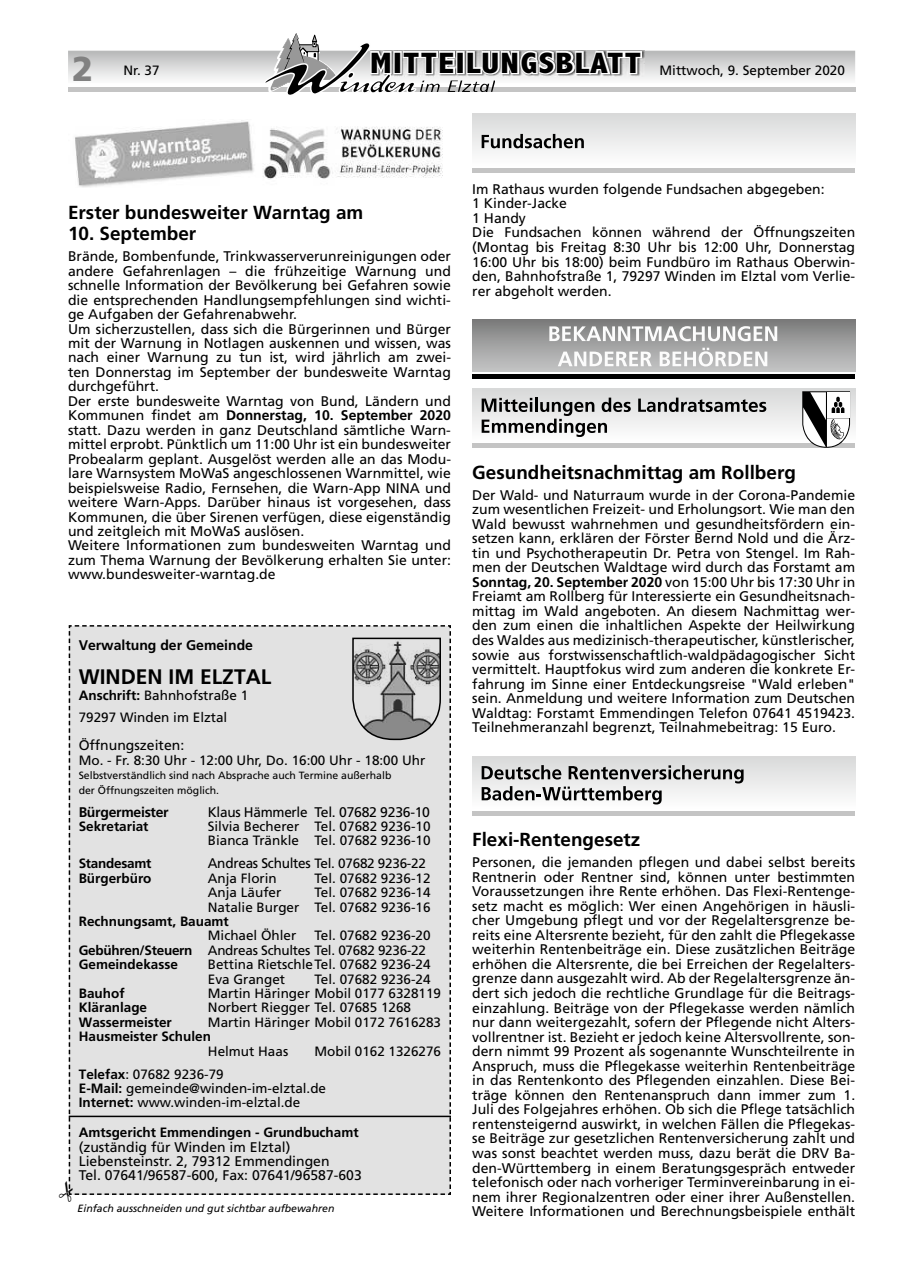
<style>
.page{position:relative;width:902px;height:1280px;background:#fff}
.page>*{position:absolute;margin:0;border:0;box-sizing:border-box;transform-origin:0 0}
.t1{font:900 34.5px "Frutiger";color:#818181}
.t2{font:700 21px "Frutiger";color:#000}
.t3{font:700 18.9px "Frutiger";color:#000}
.t4{font:13.95px/14.5px "Frutiger";color:#000}
.t5{font:13.95px "Frutiger";letter-spacing:-.02em;color:#000}
.t6{font:700 13.95px "Frutiger";color:#000}
.t7{font:700 13.95px "Frutiger";letter-spacing:-.02em;color:#000}
.t8{font:13.5px/14.4px "Frutiger";color:#000}
.t9{font:700 13.5px "Frutiger";color:#000}
.t10{font:13.5px/14.4px "Frutiger";letter-spacing:-.02em;color:#000}
.t11{font:700 13.5px "Frutiger";letter-spacing:-.02em;color:#000}
.t12{font:10.5px/14.4px "Frutiger";color:#000}
.t13{font:italic 10.5px "Frutiger";color:#000}
.s1{font-family:"Abadi";font-weight:800;font-stretch:condensed;font-size:29.7px}
.s2{font-weight:700}
.s3{font-size:13.95px}
</style>
<div class="page">
<svg style="left:68px;top:33px;width:787px;height:62px"></svg>
<div style="left:472px;top:113px;width:383px;height:52px;background:linear-gradient(to bottom,#d8d9d9,#fdfdfd)"></div>
<hr style="left:472px;top:168px;width:383px;height:4px;background:#c4c4c4">
<svg style="left:481px;top:134px;width:102px;height:14px"></svg>
<div style="left:472px;top:320px;width:383px;height:52px;background:linear-gradient(to bottom,#7c7d7d,#c6c6c7)"></div>
<div style="left:472px;top:374px;width:383px;height:5px;background:#000"></div>
<svg style="left:549px;top:326px;width:228px;height:15px"></svg>
<svg style="left:557px;top:351px;width:94px;height:15px"></svg>
<svg style="left:659px;top:348px;width:108px;height:18px"></svg>
<div style="left:472px;top:389px;width:383px;height:52px;background:linear-gradient(to bottom,#d6d7d7,#fdfdfd)"></div>
<hr style="left:472px;top:444px;width:383px;height:4px;background:#c4c4c4">
<svg style="left:802px;top:391px;width:48px;height:57px"></svg>
<svg style="left:638px;top:398px;width:128px;height:14px;background:#8b8b8b"></svg>
<svg style="left:481px;top:398px;width:149px;height:39px"></svg>
<div style="left:472px;top:756px;width:383px;height:52px;background:linear-gradient(to bottom,#d8d9d9,#fdfdfd)"></div>
<hr style="left:472px;top:811px;width:383px;height:4px;background:#c4c4c4">
<svg style="left:481px;top:765px;width:262px;height:39px"></svg>
<img style="left:75px;top:120px;width:368px;height:67px">
<div style="left:68px;top:625px;width:383px;height:570px;background:#e2e2e2"></div>
<h1 class="t1" style="left:72px;top:48px;width:23px">2</h1>
<p class="t8" style="left:123px;top:63px;width:38px">Nr. 37</p>
<p class="t8" style="left:370px;top:63px;width:476px"><span class="s1">MITTEILUNGSBLATT</span> Mittwoch, 9. September 2020</p>
<h3 class="t3" style="left:68px;top:202px;width:297px">Erster bundesweiter Warntag am</h3>
<h3 class="t3" style="left:68px;top:223px;width:130px">10. September</h3>
<p class="t4" style="left:68px;top:249px;width:384px">Brände, Bombenfunde, Trinkwasserverunreinigungen oder andere Gefahrenlagen – die frühzeitige Warnung und schnelle Information der Bevölkerung bei Gefahren sowie die entsprechenden Handlungsempfehlungen sind wichti&shy;ge Aufgaben der Gefahrenabwehr.<br>Um sicherzustellen, dass sich die Bürgerinnen und Bürger mit der Warnung in Notlagen auskennen und wissen, was nach einer Warnung zu tun ist, wird jährlich am zwei&shy;ten Donnerstag im September der bundesweite Warntag durchgeführt.<br>Der erste bundesweite Warntag von Bund, Ländern und Kommunen findet am <span class="s2">Donnerstag, 10. September 2020 </span>statt. Dazu werden in ganz Deutschland sämtliche Warn&shy;mittel erprobt. Pünktlich um 11:00 Uhr ist ein bundesweiter Probealarm geplant. Ausgelöst werden alle an das Modu&shy;lare Warnsystem MoWaS angeschlossenen Warnmittel, wie beispielsweise Radio, Fernsehen, die Warn-App NINA und weitere Warn-Apps. Darüber hinaus ist vorgesehen, dass Kommunen, die über Sirenen verfügen, diese eigenständig und zeitgleich mit MoWaS auslösen.<br>Weitere Informationen zum bundesweiten Warntag und zum Thema Warnung der Bevölkerung erhalten Sie unter: www.bundesweiter-warntag.de</p>
<p class="t6" style="left:79px;top:636px;width:176px">Verwaltung der Gemeinde</p>
<h2 class="t2" style="left:79px;top:664px;width:194px">WINDEN IM ELZTAL</h2>
<p class="t8" style="left:79px;top:684px;width:171px;line-height:21.6px"><span class="s2">Anschrift:</span> Bahnhofstraße 1<br>79297 Winden im Elztal</p>
<p class="t4" style="left:79px;top:738px;width:107px">Öffnungszeiten:</p>
<p class="t8" style="left:79px;top:753px;width:348px">Mo. - Fr. 8:30 Uhr - 12:00 Uhr, Do. 16:00 Uhr - 18:00 Uhr</p>
<p class="t12" style="left:79px;top:768px;width:314px">Selbstverständlich sind nach Absprache auch Termine außerhalb der Öffnungszeiten möglich.</p>
<p class="t7" style="left:79px;top:803px;width:91px">Bürgermeister</p>
<p class="t5" style="left:208px;top:803px;width:224px">Klaus Hämmerle Tel. 07682 9236-10</p>
<p class="t9" style="left:79px;top:818px;width:71px">Sekretariat</p>
<p class="t8" style="left:208px;top:819px;width:224px">Silvia Becherer Tel. 07682 9236-10<br>Bianca Tränkle Tel. 07682 9236-10</p>
<p class="t11" style="left:79px;top:856px;width:74px">Standesamt</p>
<p class="t10" style="left:208px;top:856px;width:219px"><span class="s3">Andreas Schultes</span> Tel. 07682 9236-22</p>
<p class="t9" style="left:79px;top:870px;width:74px">Bürgerbüro</p>
<p class="t8" style="left:208px;top:871px;width:71px">Anja Florin</p>
<p class="t8" style="left:314px;top:871px;width:118px">Tel. 07682 9236-12</p>
<p class="t8" style="left:208px;top:885px;width:75px">Anja Läufer</p>
<p class="t8" style="left:208px;top:885px;width:224px;text-align:right">Tel. 07682 9236-14<br>Natalie Burger Tel. 07682 9236-16</p>
<p class="t9" style="left:79px;top:913px;width:152px">Rechnungsamt, Bauamt</p>
<p class="t8" style="left:208px;top:928px;width:90px">Michael Öhler</p>
<p class="t10" style="left:79px;top:928px;width:353px;text-indent:235px">Tel. 07682 9236-20<br><span class="s2">Gebühren/Steuern</span> Andreas Schultes Tel. 07682 9236-22<br><span class="s2">Gemeindekasse</span></p>
<p class="t8" style="left:208px;top:957px;width:224px">Bettina RietschleTel. 07682 9236-24<br>Eva Granget</p>
<p class="t8" style="left:314px;top:971px;width:118px">Tel. 07682 9236-24</p>
<p class="t9" style="left:79px;top:985px;width:47px">Bauhof</p>
<p class="t8" style="left:208px;top:986px;width:235px">Martin Häringer Mobil 0177 6328119</p>
<p class="t9" style="left:79px;top:1000px;width:70px">Kläranlage</p>
<p class="t8" style="left:208px;top:1000px;width:205px">Norbert Riegger Tel. 07685 1268</p>
<p class="t9" style="left:79px;top:1014px;width:95px">Wassermeister</p>
<p class="t8" style="left:208px;top:1015px;width:235px">Martin Häringer Mobil 0172 7616283</p>
<p class="t9" style="left:79px;top:1028px;width:134px">Hausmeister Schulen</p>
<p class="t8" style="left:208px;top:1043px;width:82px">Helmut Haas</p>
<p class="t8" style="left:314px;top:1043px;width:128px">Mobil 0162 1326276</p>
<p class="t8" style="left:79px;top:1066px;width:249px"><span class="s2">Telefax</span>: 07682 9236-79<br><span class="s2">E-Mail:</span> gemeinde@winden-im-elztal.de<br><span class="s2">Internet:</span> www.winden-im-elztal.de</p>
<p class="t9" style="left:79px;top:1124px;width:281px">Amtsgericht Emmendingen - Grundbuchamt</p>
<p class="t4" style="left:79px;top:1139px;width:284px">(zuständig für Winden im Elztal)<br>Liebensteinstr. 2, 79312 Emmendingen<br>Tel. 07641/96587-600, Fax: 07641/96587-603</p>
<p class="t13" style="left:78px;top:1202px;width:258px">Einfach ausschneiden und gut sichtbar aufbewahren</p>
<p class="t4" style="left:472px;top:182px;width:384px">Im Rathaus wurden folgende Fundsachen abgegeben:<br>1 Kinder-Jacke<br>1 Handy<br>Die Fundsachen können während der Öffnungszeiten (Montag bis Freitag 8:30 Uhr bis 12:00 Uhr, Donnerstag 16:00 Uhr bis 18:00) beim Fundbüro im Rathaus Oberwin&shy;den, Bahnhofstraße 1, 79297 Winden im Elztal vom Verlie&shy;rer abgeholt werden.</p>
<h3 class="t3" style="left:472px;top:461px;width:325px">Gesundheitsnachmittag am Rollberg</h3>
<p class="t4" style="left:472px;top:487px;width:384px;text-align:justify">Der Wald- und Naturraum wurde in der Corona-Pandemie zum wesentlichen Freizeit- und Erholungsort. Wie man den Wald bewusst wahrnehmen und gesundheitsfördern ein&shy;setzen kann, erklären der Förster Bernd Nold und die Ärz&shy;tin und Psychotherapeutin Dr. Petra von Stengel. Im Rah&shy;men der Deutschen Waldtage wird durch das Forstamt am <span class="s2">Sonntag, 20. September 2020</span> von 15:00 Uhr bis 17:30 Uhr in Freiamt am Rollberg für Interessierte ein Gesundheitsnach&shy;mittag im Wald angeboten. An diesem Nachmittag wer&shy;den zum einen die inhaltlichen Aspekte der Heilwirkung des Waldes aus medizinisch-therapeutischer, künstlerischer, sowie aus forstwissenschaftlich-waldpädagogischer Sicht vermittelt. Hauptfokus wird zum anderen die konkrete Er&shy;fahrung im Sinne einer Entdeckungsreise "Wald erleben" sein. Anmeldung und weitere Information zum Deutschen Waldtag: Forstamt Emmendingen Telefon 07641 4519423.<br>Teilnehmeranzahl begrenzt, Teilnahmebeitrag: 15 Euro.</p>
<h3 class="t3" style="left:472px;top:828px;width:170px">Flexi-Rentengesetz</h3>
<p class="t4" style="left:472px;top:855px;width:384px;text-align:justify">Personen, die jemanden pflegen und dabei selbst bereits Rentnerin oder Rentner sind, können unter bestimmten Voraussetzungen ihre Rente erhöhen. Das Flexi-Rentenge&shy;setz macht es möglich: Wer einen Angehörigen in häusli&shy;cher Umgebung pflegt und vor der Regelaltersgrenze be&shy;reits eine Altersrente bezieht, für den zahlt die Pflegekasse weiterhin Rentenbeiträge ein. Diese zusätzlichen Beiträge erhöhen die Altersrente, die bei Erreichen der Regelalters&shy;grenze dann ausgezahlt wird. Ab der Regelaltersgrenze än&shy;dert sich jedoch die rechtliche Grundlage für die Beitrags&shy;einzahlung. Beiträge von der Pflegekasse werden nämlich nur dann weitergezahlt, sofern der Pflegende nicht Alters&shy;vollrentner ist. Bezieht er jedoch keine Altersvollrente, son&shy;dern nimmt 99 Prozent als sogenannte Wunschteilrente in Anspruch, muss die Pflegekasse weiterhin Rentenbeiträge in das Rentenkonto des Pflegenden einzahlen. Diese Bei&shy;träge können den Rentenanspruch dann immer zum 1.<br>Juli des Folgejahres erhöhen. Ob sich die Pflege tatsächlich rentensteigernd auswirkt, in welchen Fällen die Pflegekas&shy;se Beiträge zur gesetzlichen Rentenversicherung zahlt und was sonst beachtet werden muss, dazu berät die DRV Ba&shy;den-Württemberg in einem Beratungsgespräch entweder telefonisch oder nach vorheriger Terminvereinbarung in ei&shy;nem ihrer Regionalzentren oder einer ihrer Außenstellen.<br>Weitere Informationen und Berechnungsbeispiele enthält</p>
</div>
